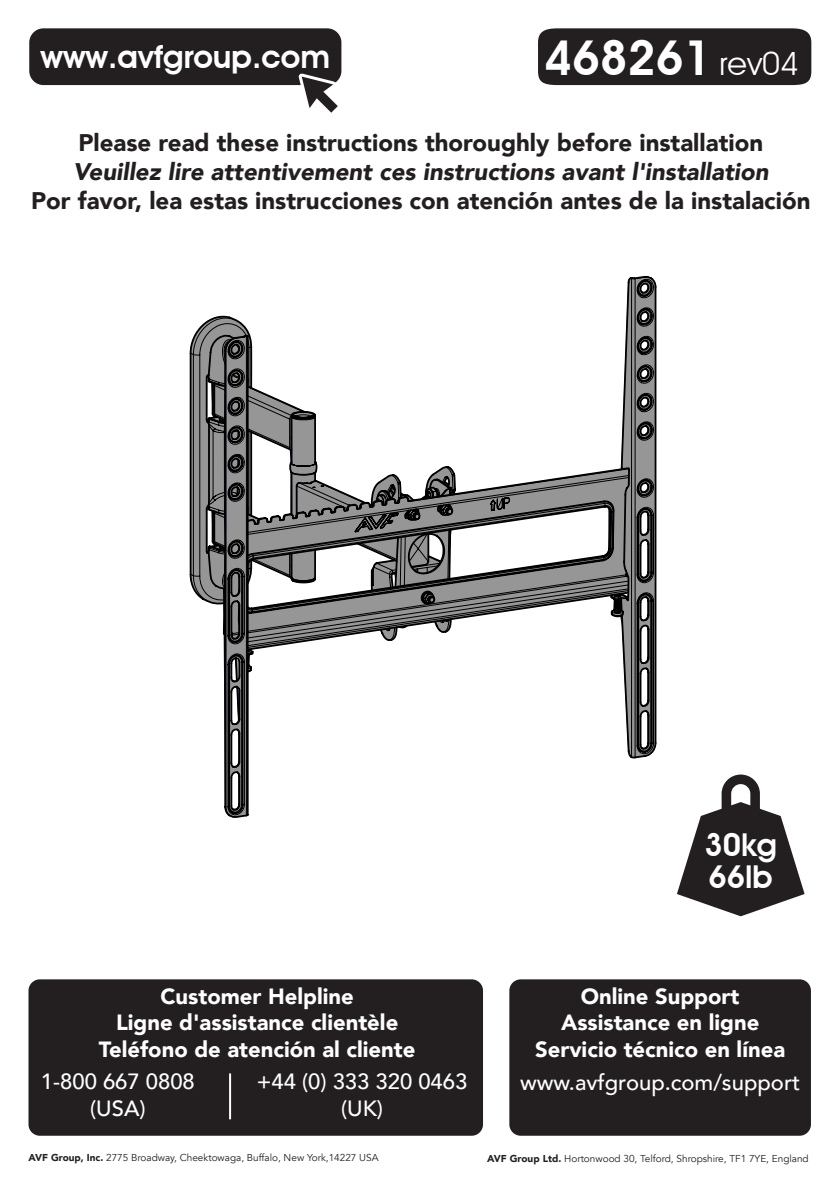
<style>
.page{position:relative;width:840px;height:1191px;background:#fff}
.page>*{position:absolute;margin:0;border:0;box-sizing:border-box;transform-origin:0 0}
.t1{font:600 48px "Avant Garde IT Cby BT";color:#fff}
.t2{font:600 32px "Avant Garde IT Cby BT";color:#fff}
.t3{font:600 31.6px/32px "Avant Garde IT Cby BT";color:#fff}
.t4{font:900 24px/28.8px "Avenir";color:#231f20;text-align:center}
.t5{font:900 22px/26.4px "Avenir";color:#fff;text-align:center}
.t6{font:500 22px/26.4px "Avenir";color:#fff;text-align:center}
.t7{font:10px "Avenir";color:#231f20}
.s1{font-weight:400;font-size:32px}
.s2{font-style:italic}
.s3{font-weight:900}
</style>
<div class="page">
<div style="left:538px;top:28px;width:272px;height:57px;background:#231f20"></div>
<div style="left:29px;top:28px;width:312px;height:57px;background:#231f20;border-radius:14px"></div>
<svg style="left:293px;top:68px;width:49px;height:45px"></svg>
<div style="left:28px;top:979px;width:454px;height:156px;background:#231f20;border-radius:11px"></div>
<div style="left:509px;top:979px;width:301px;height:156px;background:#231f20;border-radius:11px"></div>
<hr style="left:229px;top:1073px;width:2px;height:46px;background:#fff">
<svg style="left:677px;top:774px;width:128px;height:143px"></svg>
<svg style="left:189px;top:275px;width:468px;height:543px"></svg>
<p class="t2" style="left:41px;top:37px;width:291px">www.avfgroup.com</p>
<p class="t1" style="left:544px;top:29px;width:256px">468261 <span class="s1">rev04</span></p>
<p class="t4" style="left:31px;top:128px;width:780px">Please read these instructions thoroughly before installation<br><span class="s2">Veuillez lire attentivement ces instructions avant l'installation<br></span>Por favor, lea estas instrucciones con atención antes de la instalación</p>
<p class="t3" style="left:704px;top:829px;width:74px">30kg<br>66lb</p>
<p class="t5" style="left:99px;top:982px;width:318px">Customer Helpline<br>Ligne d'assistance clientèle<br>Teléfono de atención al cliente</p>
<p class="t5" style="left:535px;top:982px;width:251px">Online Support<br>Assistance en ligne<br>Servicio técnico en línea</p>
<p class="t6" style="left:41px;top:1067px;width:155px">1-800 667 0808 (USA)</p>
<p class="t6" style="left:256px;top:1067px;width:212px">+44 (0) 333 320 0463 (UK)</p>
<p class="t6" style="left:519px;top:1067px;width:281px">www.avfgroup.com/support</p>
<p class="t7" style="left:28px;top:1151px;width:351px"><span class="s3">AVF Group, Inc.</span> 2775 Broadway, Cheektowaga, Buffalo, New York,14227 USA</p>
<p class="t7" style="left:487px;top:1152px;width:323px"><span class="s3">AVF Group Ltd.</span> Hortonwood 30, Telford, Shropshire, TF1 7YE, England</p>
</div>
